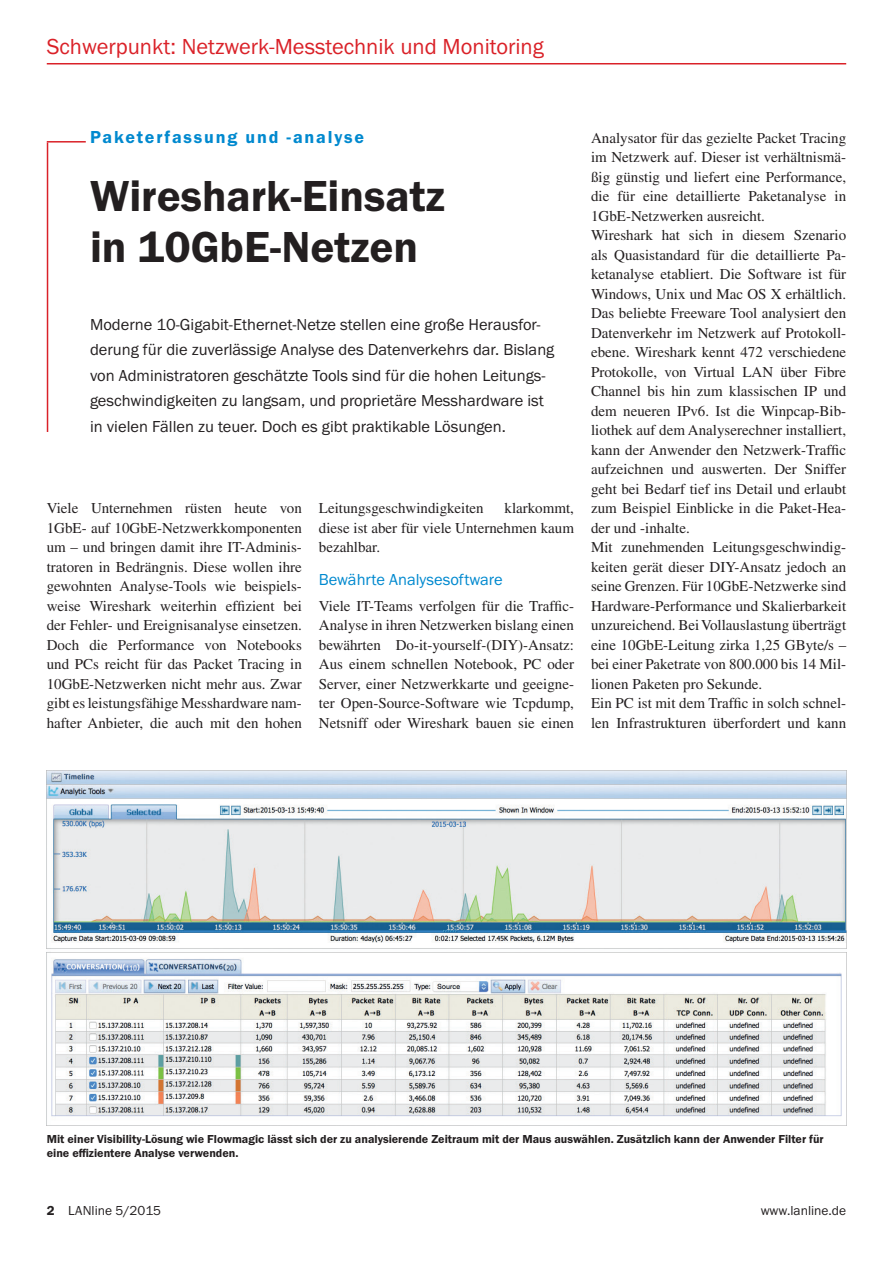
<style>
.page{position:relative;width:893px;height:1263px;background:#fff}
.page>*{position:absolute;margin:0;border:0;box-sizing:border-box;transform-origin:0 0}
.Ü{font:45px/51px "Franklin Gothic URW Dem";color:#231f20}
.t1{font:22.5px "Franklin Gothic URW Boo";color:#da2128}
.Dach{font:18px "Franklin Gothic URW Dem";letter-spacing:.1em;color:#0089cf}
.Intro{font:16.5px/25.5px "Franklin Gothic URW Boo";color:#231f20}
.ZUE{font:16.5px "Franklin Gothic URW Boo";color:#0089cf}
.Gr{font:15px/19.5px "Times LT Std";color:#231f20;text-align:justify}
.t2{font:13.5px "Franklin Gothic URW Boo";color:#231f20}
.BU{font:12px/13.5px "Franklin Gothic URW Dem";color:#231f20}
.s1{font-family:"Franklin Gothic URW Dem"}
</style>
<div class="page">
<hr style="left:47px;top:63px;width:799px;height:1px;background:#da2128">
<hr style="left:47px;top:141px;width:39px;height:2px;background:#da2128">
<hr style="left:47px;top:143px;width:1px;height:289px;background:#da2128">
<img style="left:47px;top:770px;width:799px;height:356px">
<h2 class="t1" style="left:47px;top:32px;width:498px">Schwerpunkt: Netzwerk-Messtechnik und Monitoring</h2>
<p class="Dach" style="left:90px;top:125px;width:276px">Paketerfassung und -analyse</p>
<p class="Ü" style="left:90px;top:169px;width:356px">Wireshark-Einsatz in 10GbE-Netzen</p>
<p class="Intro" style="left:90px;top:311px;width:466px">Moderne 10-Gigabit-Ethernet-Netze stellen eine große Herausfor&shy;derung für die zuverlässige Analyse des Datenverkehrs dar. Bislang von Administratoren geschätzte Tools sind für die hohen Leitungs&shy;geschwindigkeiten zu langsam, und proprietäre Messhardware ist in vielen Fällen zu teuer. Doch es gibt praktikable Lösungen.</p>
<p class="Gr" style="left:47px;top:498px;width:257px">Viele Unternehmen rüsten heute von 1GbE- auf 10GbE-Netzwerkkomponenten um – und bringen damit ihre IT-Adminis&shy;tratoren in Bedrängnis. Diese wollen ihre gewohnten Analyse-Tools wie beispiels&shy;weise Wireshark weiterhin effizient bei der Fehler- und Ereignisanalyse einsetzen.<br>Doch die Performance von Notebooks und PCs reicht für das Packet Tracing in 10GbE-Netzwerken nicht mehr aus. Zwar gibt es leistungsfähige Messhardware nam&shy;hafter Anbieter, die auch mit den hohen</p>
<p class="Gr" style="left:319px;top:498px;width:166px">Leitungsgeschwindigkeiten</p>
<p class="Gr" style="left:319px;top:498px;width:257px;text-indent:186px">klarkommt, diese ist aber für viele Unternehmen kaum bezahlbar.</p>
<p class="ZUE" style="left:319px;top:569px;width:185px">Bewährte Analysesoftware</p>
<p class="Gr" style="left:319px;top:596px;width:257px">Viele IT-Teams verfolgen für die Traffic-Analyse in ihren Netzwerken bislang einen bewährten Do-it-yourself-(DIY)-Ansatz:<br>Aus einem schnellen Notebook, PC oder Server, einer Netzwerkkarte und geeigne&shy;ter Open-Source-Software wie Tcpdump, Netsniff oder Wireshark bauen sie einen</p>
<p class="Gr" style="left:591px;top:128px;width:257px">Analysator für das gezielte Packet Tracing im Netzwerk auf. Dieser ist verhältnismä&shy;ßig günstig und liefert eine Performance, die für eine detaillierte Paketanalyse in 1GbE-Netzwerken ausreicht.</p>
<p class="Gr" style="left:591px;top:225px;width:257px">Wireshark hat sich in diesem Szenario als Quasistandard für die detaillierte Pa&shy;ketanalyse etabliert. Die Software ist für Windows, Unix und Mac OS X erhältlich.<br>Das beliebte Freeware Tool analysiert den Datenverkehr im Netzwerk auf Protokoll&shy;ebene. Wireshark kennt 472 verschiedene Protokolle, von Virtual LAN über Fibre Channel bis hin zum klassischen IP und dem neueren IPv6. Ist die Winpcap-Bib&shy;liothek auf dem Analyserechner installiert, kann der Anwender den Netzwerk-Traffic aufzeichnen und auswerten. Der Sniffer geht bei Bedarf tief ins Detail und erlaubt zum Beispiel Einblicke in die Paket-Hea&shy;der und -inhalte.</p>
<p class="Gr" style="left:591px;top:537px;width:257px">Mit zunehmenden Leitungsgeschwindig&shy;keiten gerät dieser DIY-Ansatz jedoch an seine Grenzen. Für 10GbE-Netzwerke sind Hardware-Performance und Skalierbarkeit unzureichend. Bei Vollauslastung überträgt eine 10GbE-Leitung zirka 1,25 GByte/s – bei einer Paketrate von 800.000 bis 14 Mil&shy;lionen Paketen pro Sekunde.</p>
<p class="Gr" style="left:591px;top:693px;width:257px">Ein PC ist mit dem Traffic in solch schnel&shy;len Infrastrukturen überfordert und kann</p>
<p class="BU" style="left:47px;top:1132px;width:778px">Mit einer Visibility-Lösung wie Flowmagic lässt sich der zu analysierende Zeitraum mit der Maus auswählen. Zusätzlich kann der Anwender Filter für eine effizientere Analyse verwenden.</p>
<p class="t2" style="left:47px;top:1202px;width:116px"><span class="s1">2</span> LANline 5/2015</p>
<p class="t2" style="left:761px;top:1202px;width:87px">www.lanline.de</p>
</div>
